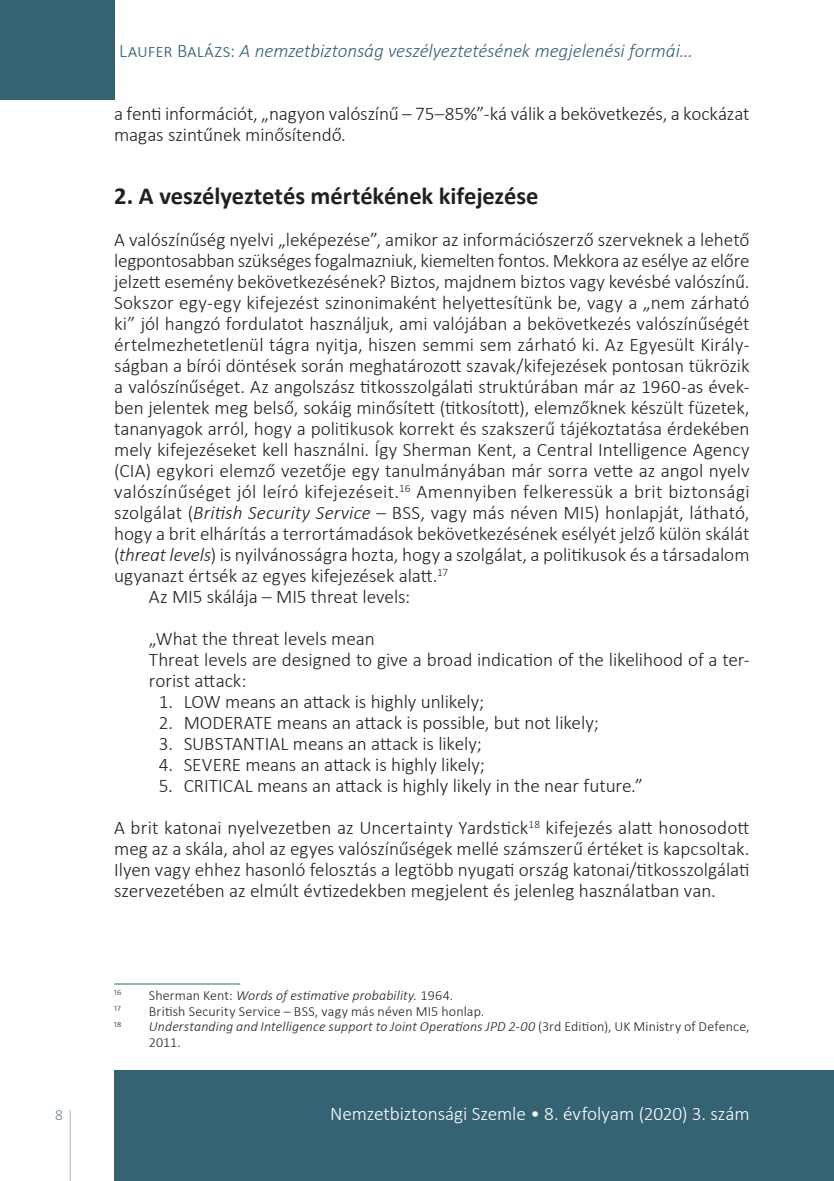
<style>
.page{position:relative;width:834px;height:1181px;background:#fff}
.page>*{position:absolute;margin:0;border:0;box-sizing:border-box;transform-origin:0 0}
.Head_1{font:700 24.5px "Calibri";letter-spacing:-.005em;color:#231f20}
.Body___1st{font:300 19.25px/21px "Calibri";letter-spacing:-.005em;color:#231f20;text-align:justify}
.Body___SB_3_mm{font:300 19.25px/21px "Calibri";letter-spacing:-.005em;color:#231f20;text-align:justify}
.Body{font:300 19.25px/21px "Calibri";letter-spacing:-.005em;color:#231f20}
.t1{font:italic 300 19.25px "Calibri";letter-spacing:-.01em;color:#366374}
.t2{font:300 19.25px "Calibri";letter-spacing:-.005em;color:#fff}
.t3{font:300 15.75px "Calibri";color:#6c8694}
.Footnote_text{font:italic 300 14px/15.8px "Calibri";letter-spacing:.01em;color:#231f20}
.Footnote_text-2{font:300 14px "Calibri";letter-spacing:.01em;color:#231f20}
.Footnote_text-3{font:300 8.22px "Calibri";color:#231f20}
.s1{font-style:normal}
.s2{font-style:italic}
</style>
<div class="page">
<svg style="left:69px;top:1110px;width:2px;height:71px"></svg>
<div style="left:0;top:0;width:114px;height:99px;background:#366374"></div>
<div style="left:114px;top:1070px;width:719px;height:111px;background:#366374"></div>
<hr style="left:833px;top:1070px;width:1px;height:111px;background:#366374">
<hr style="left:114px;top:983px;width:126px;height:1px;background:#366374">
<p class="t1" style="left:119px;top:39px;width:575px"><span class="s1">Laufer Balázs:</span> A nemzetbiztonság veszélyeztetésének megjelenési formái…</p>
<p class="Body" style="left:114px;top:103px;width:636px">a fenti információt, „nagyon valószínű – 75–85%”-ká válik a bekövetkezés, a kockázat magas szintűnek minősítendő.</p>
<p class="Head_1" style="left:114px;top:179px;width:426px">2. A veszélyeztetés mértékének kifejezése</p>
<p class="Body___1st" style="left:114px;top:229px;width:636px">A valószínűség nyelvi „leképezése”, amikor az információszerző szerveknek a lehető legpontosabban szükséges fogalmazniuk, kiemelten fontos. Mekkora az esélye az előre jelzett esemény bekövetkezésének? Biztos, majdnem biztos vagy kevésbé valószínű.<br>Sokszor egy-egy kifejezést szinonimaként helyettesítünk be, vagy a „nem zárható ki” jól hangzó fordulatot használjuk, ami valójában a bekövetkezés valószínűségét értelmezhetetlenül tágra nyitja, hiszen semmi sem zárható ki. Az Egyesült Király&shy;ságban a bírói döntések során meghatározott szavak/kifejezések pontosan tükrözik a valószínűséget. Az angolszász titkosszolgálati struktúrában már az 1960-as évek&shy;ben jelentek meg belső, sokáig minősített (titkosított), elemzőknek készült füzetek, tananyagok arról, hogy a politikusok korrekt és szakszerű tájékoztatása érdekében mely kifejezéseket kell használni. Így Sherman Kent, a Central Intelligence Agency (CIA) egykori elemző vezetője egy tanulmányában már sorra vette az angol nyelv valószínűséget jól leíró kifejezéseit.<sup>16</sup> Amennyiben felkeressük a brit biztonsági szolgálat (<span class="s2">British Security Service</span> – BSS, vagy más néven MI5) honlapját, látható, hogy a brit elhárítás a terrortámadások bekövetkezésének esélyét jelző külön skálát (<span class="s2">threat levels</span>) is nyilvánosságra hozta, hogy a szolgálat, a politikusok és a társadalom ugyanazt értsék az egyes kifejezések alatt.<sup>17</sup></p>
<p class="Body" style="left:149px;top:586px;width:263px">Az MI5 skálája – MI5 threat levels:</p>
<p class="Body___SB_3_mm" style="left:149px;top:628px;width:227px">„What the threat levels mean</p>
<p class="Body___1st" style="left:149px;top:649px;width:602px">Threat levels are designed to give a broad indication of the likelihood of a ter&shy;rorist attack:</p>
<p class="Body___1st" style="left:159px;top:691px;width:327px">1. LOW means an attack is highly unlikely;</p>
<p class="Body___1st" style="left:159px;top:712px;width:441px">2. MODERATE means an attack is possible, but not likely;</p>
<p class="Body___1st" style="left:159px;top:733px;width:324px">3. SUBSTANTIAL means an attack is likely;</p>
<p class="Body___1st" style="left:159px;top:754px;width:327px">4. SEVERE means an attack is highly likely;</p>
<p class="Body___1st" style="left:159px;top:775px;width:485px">5. CRITICAL means an attack is highly likely in the near future.”</p>
<p class="Body___SB_3_mm" style="left:114px;top:817px;width:636px">A brit katonai nyelvezetben az Uncertainty Yardstick<sup>18</sup> kifejezés alatt honosodott meg az a skála, ahol az egyes valószínűségek mellé számszerű értéket is kapcsoltak.<br>Ilyen vagy ehhez hasonló felosztás a legtöbb nyugati ország katonai/titkosszolgálati szervezetében az elmúlt évtizedekben megjelent és jelenleg használatban van.</p>
<p class="Footnote_text-3" style="left:114px;top:987px;width:9px">16</p>
<p class="Footnote_text" style="left:149px;top:987px;width:306px"><span class="s1">Sherman Kent:</span> Words of estimative probability. <span class="s1">1964.</span></p>
<p class="Footnote_text-3" style="left:114px;top:1003px;width:8px">17</p>
<p class="Footnote_text-2" style="left:149px;top:1002px;width:337px">British Security Service – BSS, vagy más néven MI5 honlap.</p>
<p class="Footnote_text-3" style="left:114px;top:1018px;width:9px">18</p>
<p class="Footnote_text" style="left:149px;top:1018px;width:602px">Understanding and Intelligence support to Joint Operations JPD 2-00 <span class="s1">(3rd Edition), UK Ministry of Defence,<br>2011.</span></p>
<p class="t3" style="left:55px;top:1105px;width:9px">8</p>
<p class="t2" style="left:330px;top:1102px;width:421px">Nemzetbiztonsági Szemle • 8. évfolyam (2020) 3. szám</p>
</div>
